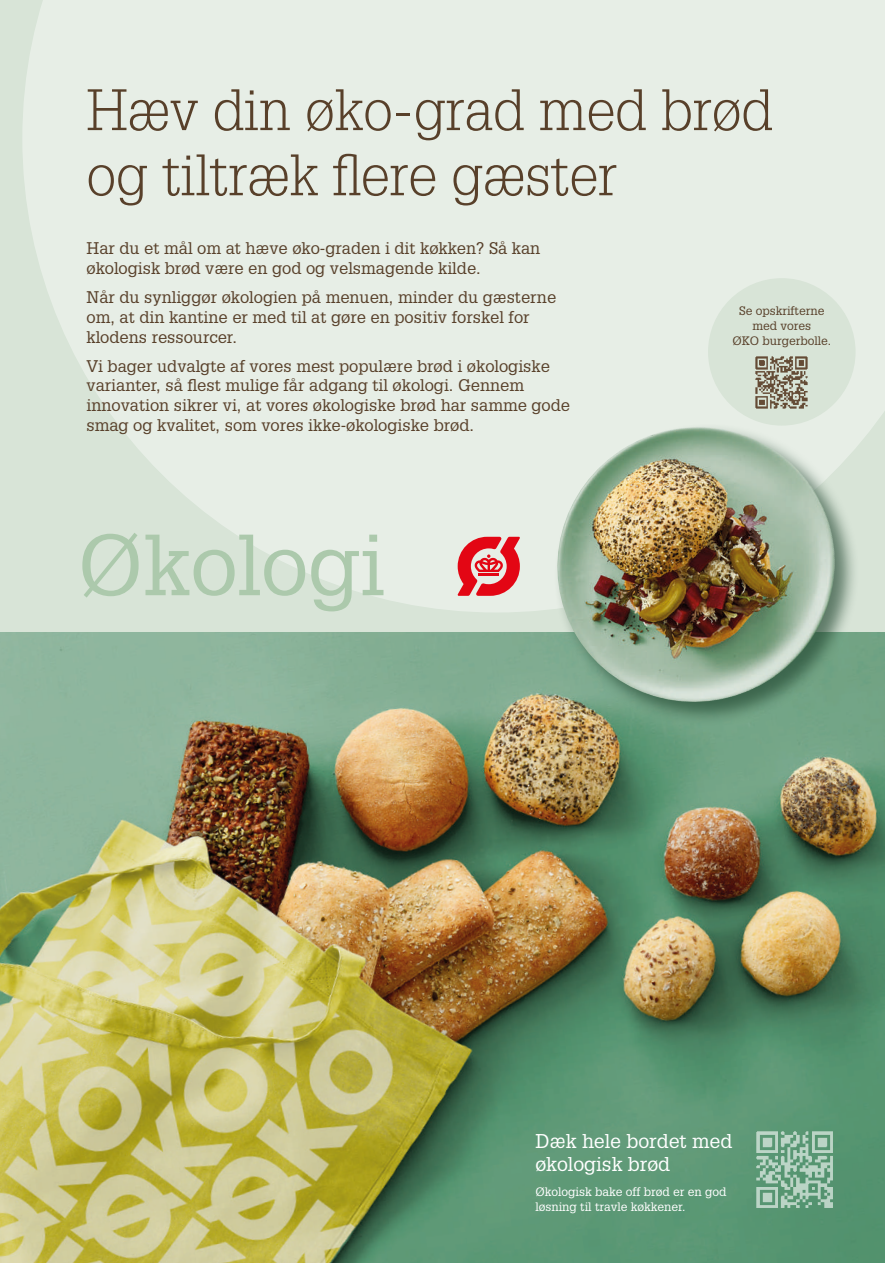
<style>
.page{position:relative;width:885px;height:1263px;background:#fff}
.page>*{position:absolute;margin:0;border:0;box-sizing:border-box;transform-origin:0 0}
.t1{font:84.6px "Glypha LT Std";color:#acc9ac}
.t2{font:300 57px/65.1px "Glypha LT Std";color:#58402a}
.t3{font:19.5px/23.4px "Glypha LT Std";color:#fff}
.t4{font:16.5px/19.8px "Glypha LT Std";color:#58402a}
.t5{font:12px/15px "Glypha LT Std";color:#fff}
.t6{font:12px/15px "Glypha LT Std";color:#58402a;text-align:center}
</style>
<div class="page">
<img style="left:0;top:631px;width:884px;height:632px">
<div style="left:0;top:0;width:884px;height:631px;background:#d8e4d7"></div>
<svg style="left:23px;top:0;width:861px;height:612px;fill:#e7eee6"></svg>
<div style="left:554px;top:424px;width:305px;height:302px;background:#1f442e;opacity:.65"></div>
<img style="left:537px;top:427px;width:317px;height:294px">
<svg style="left:457px;top:537px;width:63px;height:59px"></svg>
<div style="left:708px;top:278px;width:147px;height:148px;background:#d8e4d7;border-radius:50%"></div>
<div style="left:0;top:754px;width:6px;height:322px;background:#012627;opacity:.59"></div>
<img style="left:745px;top:1119px;width:100px;height:101px">
<img style="left:755px;top:356px;width:53px;height:53px">
<h2 class="t2" style="left:86px;top:78px;width:688px">Hæv din øko-grad med brød og tiltræk flere gæster</h2>
<p class="t4" style="left:86px;top:238px;width:455px">Har du et mål om at hæve øko-graden i dit køkken? Så kan økologisk brød være en god og velsmagende kilde.</p>
<p class="t4" style="left:86px;top:287px;width:471px">Når du synliggør økologien på menuen, minder du gæsterne om, at din kantine er med til at gøre en positiv forskel for klodens ressourcer.</p>
<p class="t4" style="left:86px;top:355px;width:485px">Vi bager udvalgte af vores mest populære brød i økologiske varianter, så flest mulige får adgang til økologi. Gennem innovation sikrer vi, at vores økologiske brød har samme gode smag og kvalitet, som vores ikke-økologiske brød.</p>
<h1 class="t1" style="left:78px;top:514px;width:309px">Økologi</h1>
<p class="t6" style="left:732px;top:303px;width:100px">Se opskrifterne med vores<br>ØKO burgerbolle.</p>
<p class="t3" style="left:535px;top:1129px;width:198px">Dæk hele bordet med økologisk brød</p>
<p class="t5" style="left:535px;top:1183px;width:192px">Økologisk bake off brød er en god løsning til travle køkkener.</p>
</div>
